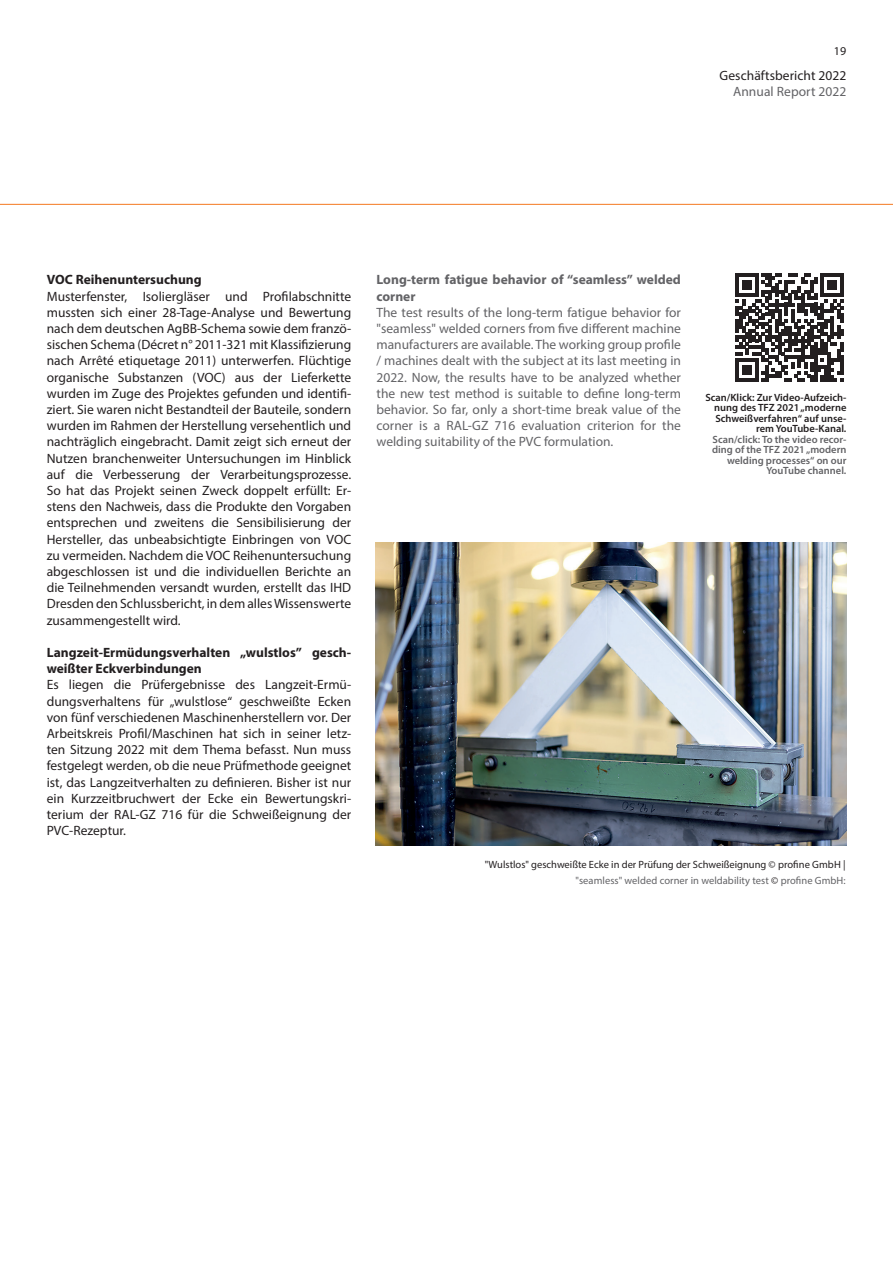
<style>
.page{position:relative;width:893px;height:1263px;background:#fff}
.page>*{position:absolute;margin:0;border:0;box-sizing:border-box;transform-origin:0 0}
.t1{font:13.5px/16.2px "Myriad Pro";color:#231f20;text-align:justify}
.t2{font:13.5px/16.2px "Myriad Pro";color:#636366;text-align:justify}
.t3{font:700 13.5px/16.2px "Myriad Pro";color:#231f20}
.t4{font:700 13.5px/16.2px "Myriad Pro";color:#636366}
.t5{font:12px "Myriad Pro";color:#231f20}
.t6{font:10.5px/16.2px "Myriad Pro";color:#231f20;text-align:right}
.t7{font:600 10.5px/10.5px "Myriad Pro";color:#231f20;text-align:right}
.t8{font:600 10.5px/10.5px "Myriad Pro";color:#636366;text-align:right}
.s1{color:#636366}
</style>
<div class="page">
<svg style="left:736px;top:274px;width:107px;height:107px"></svg>
<hr style="left:0;top:204px;width:893px;height:1px;background:#f47921">
<img style="left:376px;top:542px;width:470px;height:304px">
<p class="t5" style="left:834px;top:44px;width:14px">19</p>
<p class="t1" style="left:720px;top:67px;width:128px">Geschäftsbericht 2022</p>
<p class="t2" style="left:733px;top:84px;width:115px">Annual Report 2022</p>
<p class="t3" style="left:47px;top:271px;width:156px">VOC Reihenuntersuchung</p>
<p class="t1" style="left:47px;top:288px;width:306px">Musterfenster, Isoliergläser und Profilabschnitte mussten sich einer 28-Tage-Analyse und Bewertung nach dem deutschen AgBB-Schema sowie dem franzö&shy;sischen Schema (Décret n° 2011-321 mit Klassifizierung nach Arrêté etiquetage 2011) unterwerfen. Flüchtige organische Substanzen (VOC) aus der Lieferkette wurden im Zuge des Projektes gefunden und identifi&shy;ziert. Sie waren nicht Bestandteil der Bauteile, sondern wurden im Rahmen der Herstellung versehentlich und nachträglich eingebracht. Damit zeigt sich erneut der Nutzen branchenweiter Untersuchungen im Hinblick auf die Verbesserung der Verarbeitungsprozesse.<br>So hat das Projekt seinen Zweck doppelt erfüllt: Er&shy;stens den Nachweis, dass die Produkte den Vorgaben entsprechen und zweitens die Sensibilisierung der Hersteller, das unbeabsichtigte Einbringen von VOC zu vermeiden. Nachdem die VOC Reihenuntersuchung abgeschlossen ist und die individuellen Berichte an die Teilnehmenden versandt wurden, erstellt das IHD Dresden den Schlussbericht, in dem alles Wissenswerte zusammengestellt wird.</p>
<p class="t3" style="left:47px;top:644px;width:306px">Langzeit-Ermüdungsverhalten „wulstlos” gesch&shy;weißter Eckverbindungen</p>
<p class="t1" style="left:47px;top:676px;width:306px">Es liegen die Prüfergebnisse des Langzeit-Ermü&shy;dungsverhaltens für „wulstlose“ geschweißte Ecken von fünf verschiedenen Maschinenherstellern vor. Der Arbeitskreis Profil/Maschinen hat sich in seiner letz&shy;ten Sitzung 2022 mit dem Thema befasst. Nun muss festgelegt werden, ob die neue Prüfmethode geeignet ist, das Langzeitverhalten zu definieren. Bisher ist nur ein Kurzzeitbruchwert der Ecke ein Bewertungskri&shy;terium der RAL-GZ 716 für die Schweißeignung der PVC-Rezeptur.</p>
<p class="t4" style="left:377px;top:271px;width:306px">Long-term fatigue behavior of “seamless” welded corner</p>
<p class="t2" style="left:377px;top:304px;width:306px">The test results of the long-term fatigue behavior for "seamless" welded corners from five different machine manufacturers are available. The working group profile / machines dealt with the subject at its last meeting in 2022. Now, the results have to be analyzed whether the new test method is suitable to define long-term behavior. So far, only a short-time break value of the corner is a RAL-GZ 716 evaluation criterion for the welding suitability of the PVC formulation.</p>
<p class="t7" style="left:705px;top:391px;width:143px">Scan/Klick: Zur Video-Aufzeich&shy;nung des TFZ 2021 „moderne<br>Schweißverfahren“ auf unse&shy;rem YouTube-Kanal.</p>
<p class="t8" style="left:712px;top:433px;width:136px">Scan/click: To the video recor&shy;ding of the TFZ 2021 „modern welding processes“ on our<br>YouTube channel.</p>
<p class="t6" style="left:485px;top:856px;width:362px">"Wulstlos" geschweißte Ecke in der Prüfung der Schweißeignung © profine GmbH | <span class="s1">"seamless" welded corner in weldability test</span> © <span class="s1">profine GmbH:</span></p>
</div>
